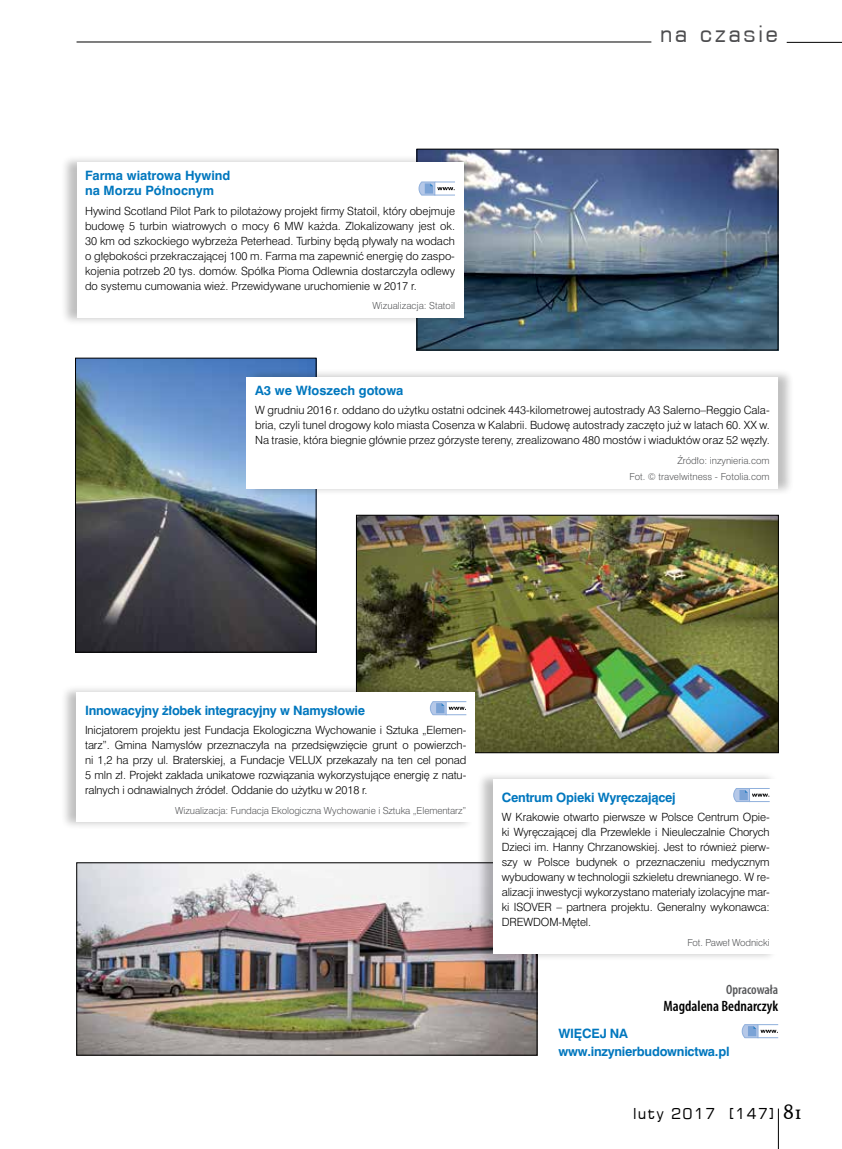
<style>
.page{position:relative;width:842px;height:1149px;background:#fff}
.page>*{position:absolute;margin:0;border:0;box-sizing:border-box;transform-origin:0 0}
.t1{font:22.5px "Square 721 TL";letter-spacing:.095em;color:#4d4d4f}
.t2{font:600 condensed 15px "Myriad Pro";color:#000}
.t3{font:15px "Square 721 TL";letter-spacing:.08em;color:#000}
.t4{font:600 condensed 13.5px "Myriad Pro";color:#58595b}
.t5{font:700 12px/18px "Swis 721 PL";letter-spacing:-.02em;color:#0077be}
.t6{font:700 12px/15px "Swis 721 PL";color:#0077be}
.t7{font:10.5px/15px "Swis 721 Lt PL";letter-spacing:-.005em;color:#000;text-align:justify}
.t8{font:9px/16.2px "Swis 721 Lt PL";letter-spacing:-.01em;color:#58595b;text-align:right}
.s1{font-family:"High Tower Text";font-size:24px}
</style>
<div class="page">
<hr style="left:787px;top:42px;width:55px;height:1px;background:#000">
<hr style="left:77px;top:42px;width:574px;height:1px;background:#000">
<hr style="left:778px;top:1108px;width:1px;height:40px;background:#000">
<img style="left:419px;top:151px;width:357px;height:197px">
<div style="left:417px;top:149px;width:361px;height:201px;border:1px solid #000"></div>
<svg style="left:741px;top:1024px;width:37px;height:14px"></svg>
<img style="left:358px;top:517px;width:418px;height:233px">
<div style="left:356px;top:515px;width:422px;height:237px;border:1px solid #000"></div>
<div style="left:60px;top:684px;width:415px;height:146px;background:#000;opacity:.25"></div>
<div style="left:77px;top:692px;width:398px;height:130px;background:#fff"></div>
<svg style="left:430px;top:701px;width:36px;height:14px"></svg>
<div style="left:60px;top:154px;width:403px;height:172px;background:#000;opacity:.25"></div>
<div style="left:77px;top:162px;width:386px;height:155px;background:#fff"></div>
<svg style="left:418px;top:181px;width:37px;height:15px"></svg>
<img style="left:79px;top:864px;width:456px;height:188px">
<div style="left:476px;top:771px;width:302px;height:190px;background:#000;opacity:.25"></div>
<div style="left:493px;top:779px;width:285px;height:174px;background:#fff"></div>
<svg style="left:733px;top:788px;width:37px;height:14px"></svg>
<img style="left:77px;top:360px;width:237px;height:290px">
<div style="left:75px;top:358px;width:241px;height:294px;border:1px solid #000"></div>
<div style="left:247px;top:368px;width:548px;height:128px;background:#000;opacity:.25"></div>
<div style="left:247px;top:377px;width:531px;height:111px;background:#fff"></div>
<p class="t6" style="left:85px;top:168px;width:147px">Farma wiatrowa Hywind na Morzu Północnym</p>
<p class="t7" style="left:85px;top:203px;width:371px">Hywind Scotland Pilot Park to pilotażowy projekt firmy Statoil, który obejmuje budowę 5 turbin wiatrowych o mocy 6 MW każda. Zlokalizowany jest ok.<br>30 km od szkockiego wybrzeża Peterhead. Turbiny będą pływały na wodach o głębokości przekraczającej 100 m. Farma ma zapewnić energię do zaspo&shy;kojenia potrzeb 20 tys. domów. Spółka Pioma Odlewnia dostarczyła odlewy do systemu cumowania wież. Przewidywane uruchomienie w 2017 r.</p>
<p class="t8" style="left:372px;top:297px;width:84px">Wizualizacja: Statoil</p>
<h1 class="t1" style="left:660px;top:20px;width:120px">na czasie</h1>
<p class="t6" style="left:255px;top:383px;width:150px">A3 we Włoszech gotowa</p>
<p class="t7" style="left:255px;top:402px;width:516px">W grudniu 2016 r. oddano do użytku ostatni odcinek 443-kilometrowej autostrady A3 Salerno–Reggio Cala&shy;bria, czyli tunel drogowy koło miasta Cosenza w Kalabrii. Budowę autostrady zaczęto już w latach 60. XX w.<br>Na trasie, która biegnie głównie przez górzyste tereny, zrealizowano 480 mostów i wiaduktów oraz 52 węzły.</p>
<p class="t8" style="left:629px;top:452px;width:142px">Źródło: inzynieria.com<br>Fot. © travelwitness - Fotolia.com</p>
<p class="t5" style="left:85px;top:701px;width:282px">Innowacyjny żłobek integracyjny w Namysłowie</p>
<p class="t7" style="left:85px;top:722px;width:383px">Inicjatorem projektu jest Fundacja Ekologiczna Wychowanie i Sztuka „Elemen&shy;tarz”. Gmina Namysłów przeznaczyła na przedsięwzięcie grunt o powierzch&shy;ni 1,2 ha przy ul. Braterskiej, a Fundacje VELUX przekazały na ten cel ponad 5 mln zł. Projekt zakłada unikatowe rozwiązania wykorzystujące energię z natu&shy;ralnych i odnawialnych źródeł. Oddanie do użytku w 2018 r.</p>
<p class="t8" style="left:175px;top:801px;width:293px">Wizualizacja: Fundacja Ekologiczna Wychowanie i Sztuka „Elementarz”</p>
<p class="t5" style="left:502px;top:788px;width:175px">Centrum Opieki Wyręczającej</p>
<p class="t7" style="left:502px;top:809px;width:269px">W Krakowie otwarto pierwsze w Polsce Centrum Opie&shy;ki Wyręczającej dla Przewlekle i Nieuleczalnie Chorych Dzieci im. Hanny Chrzanowskiej. Jest to również pierw&shy;szy w Polsce budynek o przeznaczeniu medycznym wybudowany w technologii szkieletu drewnianego. W re&shy;alizacji inwestycji wykorzystano materiały izolacyjne mar&shy;ki ISOVER – partnera projektu. Generalny wykonawca:<br>DREWDOM-Mętel.</p>
<p class="t8" style="left:687px;top:933px;width:84px">Fot. Paweł Wodnicki</p>
<p class="t4" style="left:726px;top:980px;width:54px">Opracowała</p>
<h2 class="t2" style="left:663px;top:996px;width:116px">Magdalena Bednarczyk</h2>
<p class="t5" style="left:558px;top:1024px;width:173px">WIĘCEJ NA www.inzynierbudownictwa.pl</p>
<h2 class="t3" style="left:633px;top:1103px;width:170px">luty 2017 [147] <span class="s1">81</span></h2>
</div>
